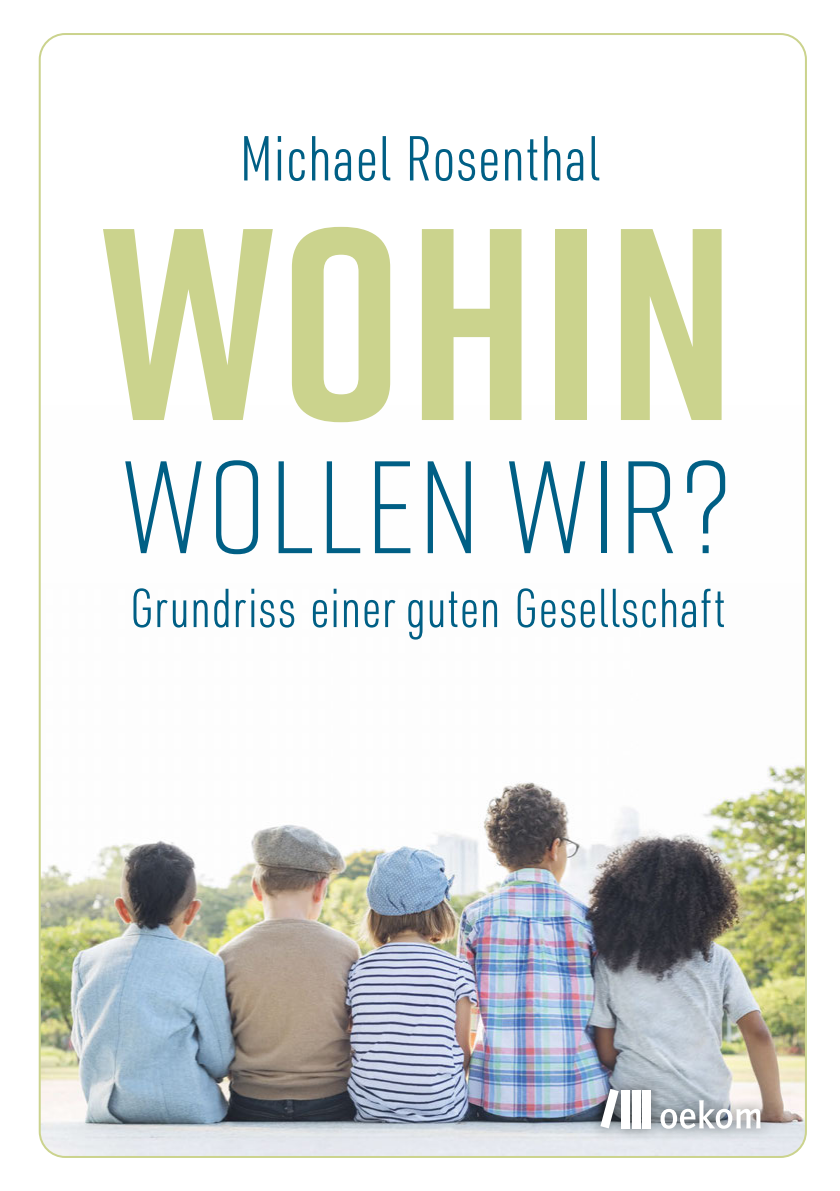
<style>
.page{position:relative;width:840px;height:1191px;background:#fff}
.page>*{position:absolute;margin:0;border:0;box-sizing:border-box;transform-origin:0 0}
.t1{font:700 272.6px "Rift";letter-spacing:.02em;color:#cbd38d}
.t2{font:300 131.2px "Rift";letter-spacing:.02em;color:#005f85}
.t3{font:300 62.2px "URWDIN Cond";letter-spacing:.01em;color:#005f85}
.t4{font:300 53.6px "URWDIN Cond";letter-spacing:.01em;color:#005f85}
</style>
<div class="page">
<img style="left:40px;top:765px;width:765px;height:392px">
<div style="left:588px;top:1077px;width:184px;height:64px;background:#1d1d1b;opacity:.58"></div>
<div style="left:642px;top:1089px;width:9px;height:39px;background:#fff"></div>
<div style="left:631px;top:1089px;width:9px;height:39px;background:#fff"></div>
<div style="left:620px;top:1089px;width:9px;height:39px;background:#fff"></div>
<svg style="left:600px;top:1089px;width:18px;height:39px"></svg>
<svg style="left:660px;top:1100px;width:100px;height:28px"></svg>
<p class="t3" style="left:239px;top:118px;width:362px">Michael Rosenthal</p>
<p class="t1" style="left:100px;top:129px;width:636px">Wohin</p>
<p class="t2" style="left:121px;top:415px;width:611px">WOLLEN WIR?</p>
<p class="t4" style="left:130px;top:573px;width:596px">Grundriss einer guten Gesellschaft</p>
</div>
